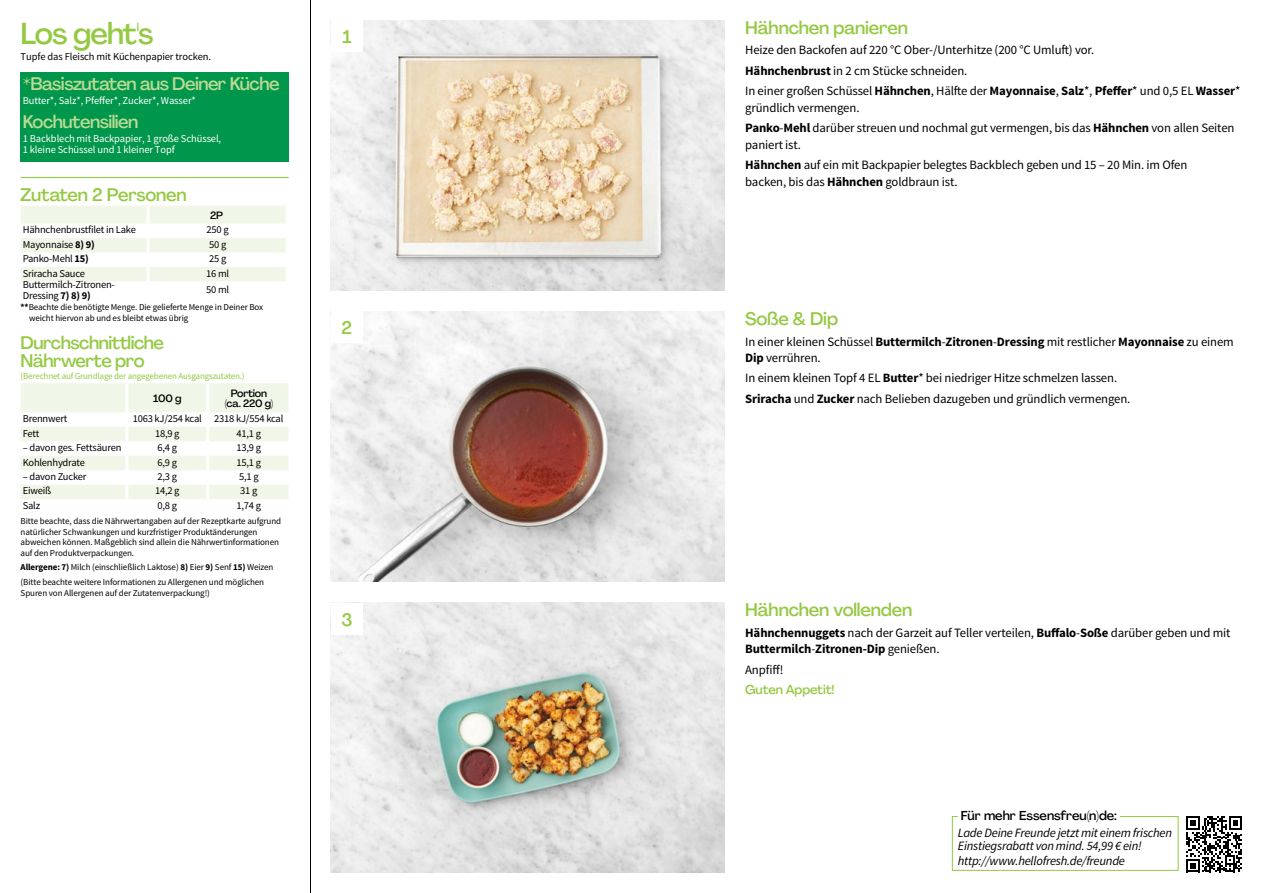
<style>
.page{position:relative;width:1263px;height:893px;background:#fff}
.page>*{position:absolute;margin:0;border:0;box-sizing:border-box;transform-origin:0 0}
.t1{font:500 30px "Agrandir";letter-spacing:-.03em;color:#94c942}
.t2{font:500 18px "Agrandir";letter-spacing:-.01em;color:#94c942}
.t3{font:500 18px "Agrandir";letter-spacing:-.03em;color:#bbdb92}
.t4{font:500 18px/18px "Agrandir";letter-spacing:-.03em;color:#94c942}
.t5{font:12.75px/20.5px "Source Sans Pro";letter-spacing:-.01em;color:#000}
.t6{font:italic 12.75px/13.8px "Source Sans Pro";letter-spacing:-.02em;color:#000}
.t7{font:500 12.75px "Agrandir";color:#000}
.t8{font:500 12.75px "Agrandir";letter-spacing:-.01em;color:#94c942}
.t9{font:10.5px/10.5px "Source Sans Pro";letter-spacing:-.02em;color:#000}
.t10{font:10.5px/10.5px "Source Sans Pro";letter-spacing:-.01em;color:#fff}
.t11{font:500 10.5px/10.2px "Agrandir";letter-spacing:-.02em;color:#000;text-align:center}
.t12{font:9px/10.5px "Source Sans Pro";letter-spacing:-.01em;color:#000}
.t13{font:9px "Source Sans Pro";letter-spacing:-.02em;color:#94c942}
.s1{font-weight:700}
</style>
<div class="page">
<hr style="left:310px;top:0;width:1px;height:893px;background:#000">
<hr style="left:21px;top:177px;width:268px;height:1px;background:#94c942">
<div style="left:21px;top:72px;width:268px;height:89px;background:#00964c"></div>
<div style="left:21px;top:206px;width:265px;height:18px;background:#f1f7e8"></div>
<svg style="left:21px;top:238px;width:265px;height:43px"></svg>
<hr style="left:147px;top:206px;width:3px;height:18px;background:#fff">
<hr style="left:147px;top:238px;width:3px;height:14px;background:#fff">
<hr style="left:147px;top:252px;width:3px;height:15px;background:#fff">
<hr style="left:147px;top:267px;width:3px;height:14px;background:#fff">
<svg style="left:21px;top:383px;width:267px;height:116px"></svg>
<hr style="left:125px;top:383px;width:3px;height:29px;background:#fff">
<hr style="left:125px;top:412px;width:3px;height:15px;background:#fff">
<hr style="left:125px;top:427px;width:3px;height:14px;background:#fff">
<hr style="left:125px;top:441px;width:3px;height:15px;background:#fff">
<hr style="left:125px;top:456px;width:3px;height:14px;background:#fff">
<hr style="left:125px;top:470px;width:3px;height:15px;background:#fff">
<hr style="left:125px;top:485px;width:3px;height:14px;background:#fff">
<hr style="left:206px;top:383px;width:3px;height:29px;background:#fff">
<hr style="left:206px;top:412px;width:3px;height:15px;background:#fff">
<hr style="left:206px;top:427px;width:3px;height:14px;background:#fff">
<hr style="left:206px;top:441px;width:3px;height:15px;background:#fff">
<hr style="left:206px;top:456px;width:3px;height:14px;background:#fff">
<hr style="left:206px;top:470px;width:3px;height:15px;background:#fff">
<hr style="left:206px;top:485px;width:3px;height:14px;background:#fff">
<img style="left:331px;top:603px;width:394px;height:270px">
<img style="left:331px;top:312px;width:394px;height:269px">
<img style="left:331px;top:20px;width:394px;height:270px">
<div style="left:952px;top:816px;width:226px;height:55px;border:1px solid #94c942"></div>
<div style="left:958px;top:808px;width:162px;height:15px;background:#fff"></div>
<svg style="left:1186px;top:816px;width:56px;height:56px"></svg>
<div style="left:331px;top:603px;width:32px;height:32px;background:#fff"></div>
<div style="left:331px;top:311px;width:32px;height:32px;background:#fff"></div>
<div style="left:331px;top:20px;width:32px;height:32px;background:#fff"></div>
<h1 class="t1" style="left:21px;top:15px;width:134px">Los geht's</h1>
<p class="t9" style="left:21px;top:52px;width:192px">Tupfe das Fleisch mit Küchenpapier trocken.</p>
<h2 class="t3" style="left:23px;top:72px;width:258px">*Basiszutaten aus Deiner Küche</h2>
<p class="t10" style="left:23px;top:96px;width:175px">Butter*, Salz*, Pfeffer*, Zucker*, Wasser*</p>
<h2 class="t3" style="left:23px;top:110px;width:117px">Kochutensilien</h2>
<p class="t10" style="left:23px;top:134px;width:200px">1 Backblech mit Backpapier, 1 große Schüssel,<br>1 kleine Schüssel und 1 kleiner Topf</p>
<h2 class="t2" style="left:21px;top:184px;width:168px">Zutaten 2 Personen</h2>
<p class="t11" style="left:210px;top:210px;width:14px">2P</p>
<p class="t9" style="left:23px;top:225px;width:115px">Hähnchenbrustfilet in Lake</p>
<p class="t9" style="left:207px;top:225px;width:24px">250 g</p>
<p class="t9" style="left:23px;top:239px;width:73px">Mayonnaise <span class="s1">8) 9)</span></p>
<p class="t9" style="left:209px;top:239px;width:19px">50 g</p>
<p class="t9" style="left:23px;top:254px;width:68px">Panko-Mehl <span class="s1">15)</span></p>
<p class="t9" style="left:209px;top:254px;width:19px">25 g</p>
<p class="t9" style="left:23px;top:268px;width:64px">Sriracha Sauce</p>
<p class="t9" style="left:206px;top:268px;width:25px">16 ml</p>
<p class="t9" style="left:23px;top:280px;width:94px">Buttermilch-Zitronen-<br>Dressing <span class="s1">7) 8) 9)</span></p>
<p class="t9" style="left:206px;top:285px;width:25px">50 ml</p>
<p class="t12" style="left:29px;top:302px;width:236px;text-indent:-8px"><span class="s1">**</span>Beachte die benötigte Menge. Die gelieferte Menge in Deiner Box weicht hiervon ab und es bleibt etwas übrig</p>
<h2 class="t4" style="left:21px;top:334px;width:145px">Durchschnittliche<br>Nährwerte pro</h2>
<p class="t13" style="left:21px;top:370px;width:226px">(Berechnet auf Grundlage der angegebenen Ausgangszutaten.)</p>
<p class="t11" style="left:153px;top:393px;width:30px">100 g</p>
<p class="t11" style="left:225px;top:388px;width:50px">Portion (ca. 220 g)</p>
<p class="t9" style="left:23px;top:414px;width:46px">Brennwert</p>
<p class="t9" style="left:133px;top:414px;width:152px">1063 kJ/254 kcal 2318 kJ/554 kcal</p>
<p class="t9" style="left:23px;top:428px;width:18px">Fett</p>
<p class="t9" style="left:155px;top:428px;width:26px">18,9 g</p>
<p class="t9" style="left:237px;top:428px;width:26px">41,1 g</p>
<p class="t9" style="left:23px;top:442px;width:100px">– davon ges. Fettsäuren</p>
<p class="t9" style="left:158px;top:442px;width:21px">6,4 g</p>
<p class="t9" style="left:237px;top:442px;width:26px">13,9 g</p>
<p class="t9" style="left:23px;top:457px;width:64px">Kohlenhydrate</p>
<p class="t9" style="left:158px;top:457px;width:21px">6,9 g</p>
<p class="t9" style="left:237px;top:457px;width:26px">15,1 g</p>
<p class="t9" style="left:23px;top:471px;width:65px">– davon Zucker</p>
<p class="t9" style="left:158px;top:471px;width:21px">2,3 g</p>
<p class="t9" style="left:239px;top:471px;width:21px">5,1 g</p>
<p class="t9" style="left:23px;top:486px;width:30px">Eiweiß</p>
<p class="t9" style="left:155px;top:486px;width:26px">14,2 g</p>
<p class="t9" style="left:240px;top:486px;width:19px">31 g</p>
<p class="t9" style="left:23px;top:500px;width:19px">Salz</p>
<p class="t9" style="left:157px;top:500px;width:21px">0,8 g</p>
<p class="t9" style="left:237px;top:500px;width:26px">1,74 g</p>
<p class="t12" style="left:21px;top:516px;width:262px">Bitte beachte, dass die Nährwertangaben auf der Rezeptkarte aufgrund natürlicher Schwankungen und kurzfristiger Produktänderungen abweichen können. Maßgeblich sind allein die Nährwertinformationen auf den Produktverpackungen.</p>
<p class="t12" style="left:21px;top:560px;width:254px;line-height:14.7px"><span class="s1">Allergene: 7)</span> Milch (einschließlich Laktose) <span class="s1">8)</span> Eier <span class="s1">9)</span> Senf <span class="s1">15)</span> Weizen (Bitte beachte weitere Informationen zu Allergenen und möglichen</p>
<p class="t12" style="left:21px;top:587px;width:191px">Spuren von Allergenen auf der Zutatenverpackung!)</p>
<h2 class="t2" style="left:342px;top:26px;width:11px">1</h2>
<h2 class="t2" style="left:342px;top:317px;width:12px">2</h2>
<h2 class="t2" style="left:341px;top:608px;width:13px">3</h2>
<h2 class="t2" style="left:745px;top:16px;width:164px">Hähnchen panieren</h2>
<p class="t5" style="left:745px;top:40px;width:497px">Heize den Backofen auf 220 °C Ober-/Unterhitze (200 °C Umluft) vor.<br><span class="s1">Hähnchenbrust</span> in 2 cm Stücke schneiden.<br>In einer großen Schüssel <span class="s1">Hähnchen</span>, Hälfte der <span class="s1">Mayonnaise</span>, <span class="s1">Salz</span>*, <span class="s1">Pfeffer</span>* und 0,5 EL <span class="s1">Wasser</span>*</p>
<p class="t5" style="left:745px;top:97px;width:491px">gründlich vermengen.<br><span class="s1">Panko</span>-<span class="s1">Mehl</span> darüber streuen und nochmal gut vermengen, bis das <span class="s1">Hähnchen</span> von allen Seiten</p>
<p class="t5" style="left:745px;top:134px;width:444px">paniert ist.<br><span class="s1">Hähnchen</span> auf ein mit Backpapier belegtes Backblech geben und 15 – 20 Min. im Ofen</p>
<p class="t5" style="left:745px;top:171px;width:214px">backen, bis das <span class="s1">Hähnchen</span> goldbraun ist.</p>
<h2 class="t2" style="left:745px;top:308px;width:94px">Soße &amp; Dip</h2>
<p class="t5" style="left:745px;top:333px;width:490px;line-height:16.4px">In einer kleinen Schüssel <span class="s1">Buttermilch</span>-<span class="s1">Zitronen</span>-<span class="s1">Dressing</span> mit restlicher <span class="s1">Mayonnaise</span> zu einem<br><span class="s1">Dip</span> verrühren.</p>
<p class="t5" style="left:745px;top:368px;width:387px">In einem kleinen Topf 4 EL <span class="s1">Butter</span>* bei niedriger Hitze schmelzen lassen.<br><span class="s1">Sriracha</span> und <span class="s1">Zucker</span> nach Belieben dazugeben und gründlich vermengen.</p>
<h2 class="t2" style="left:745px;top:599px;width:169px">Hähnchen vollenden</h2>
<p class="t5" style="left:745px;top:625px;width:487px;line-height:16.4px"><span class="s1">Hähnchennuggets</span> nach der Garzeit auf Teller verteilen, <span class="s1">Buffalo</span>-<span class="s1">Soße</span> darüber geben und mit<br><span class="s1">Buttermilch</span>-<span class="s1">Zitronen-Dip</span> genießen.</p>
<p class="t5" style="left:745px;top:659px;width:40px">Anpfiff!</p>
<p class="t8" style="left:745px;top:682px;width:91px">Guten Appetit!</p>
<p class="t7" style="left:961px;top:807px;width:157px">Für mehr Essensfreu(n)de:</p>
<p class="t6" style="left:958px;top:825px;width:216px">Lade Deine Freunde jetzt mit einem frischen<br>Einstiegsrabatt von mind. 54,99 € ein!</p>
<p class="t6" style="left:958px;top:854px;width:169px">http://www.hellofresh.de/freunde</p>
</div>
